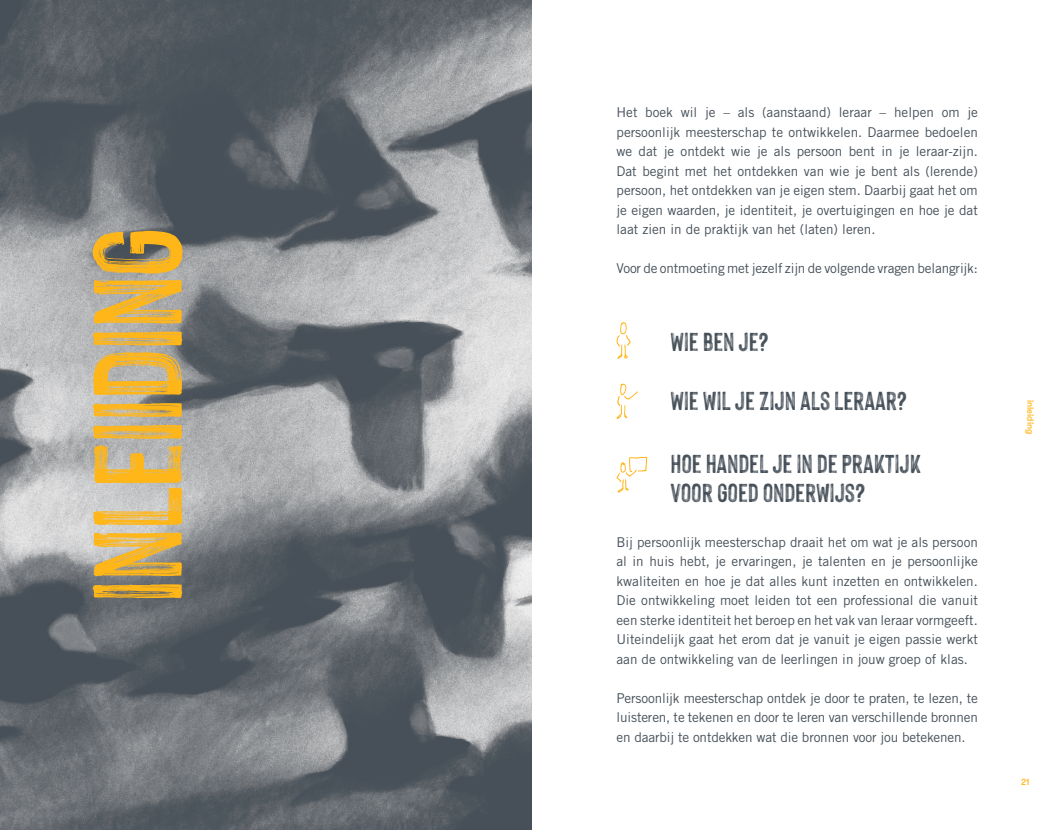
<style>
.page{position:relative;width:1063px;height:830px;background:#fff}
.page>*{position:absolute;margin:0;border:0;box-sizing:border-box;transform-origin:0 0}
.t1{font:137.55px "Hackney Vector";letter-spacing:-.03em;color:#ffb619}
.t2{font:28.5px/58.5px "Hackney Vector";letter-spacing:-.01em;color:#454f58}
.t3{font:13.5px/19.5px "Trade Gothic";letter-spacing:-.01em;color:#454f58;text-align:justify}
.t4{font:500 9px "GT Walsheim Pro";color:#ffb619}
</style>
<div class="page">
<img style="left:0;top:0;width:531px;height:829px">
<svg style="left:616px;top:322px;width:15px;height:37px"></svg>
<svg style="left:616px;top:383px;width:22px;height:36px"></svg>
<svg style="left:616px;top:456px;width:31px;height:36px"></svg>
<h1 class="t1" style="left:63px;top:604px;width:379px;rotate:-90deg">INLEIIDING</h1>
<p class="t3" style="left:617px;top:102px;width:363px">Het boek wil je – als (aanstaand) leraar – helpen om je persoonlijk meesterschap te ontwikkelen. Daarmee bedoelen we dat je ontdekt wie je als persoon bent in je leraar-zijn.<br>Dat begint met het ontdekken van wie je bent als (lerende) persoon, het ontdekken van je eigen stem. Daarbij gaat het om je eigen waarden, je identiteit, je overtuigingen en hoe je dat laat zien in de praktijk van het (laten) leren.</p>
<p class="t3" style="left:617px;top:258px;width:363px">Voor de ontmoeting met jezelf zijn de volgende vragen belangrijk:</p>
<h2 class="t2" style="left:671px;top:312px;width:238px">WIE BEN JE?<br>WIE WIL JE ZIJN ALS LERAAR?</h2>
<h2 class="t2" style="left:671px;top:448px;width:252px;line-height:28.5px">HOE HANDEL JE IN DE PRAKTIJK<br>VOOR GOED ONDERWIJS?</h2>
<p class="t3" style="left:617px;top:531px;width:363px">Bij persoonlijk meesterschap draait het om wat je als persoon al in huis hebt, je ervaringen, je talenten en je persoonlijke kwaliteiten en hoe je dat alles kunt inzetten en ontwikkelen.<br>Die ontwikkeling moet leiden tot een professional die vanuit een sterke identiteit het beroep en het vak van leraar vormgeeft.<br>Uiteindelijk gaat het erom dat je vanuit je eigen passie werkt aan de ontwikkeling van de leerlingen in jouw groep of klas.</p>
<p class="t3" style="left:617px;top:687px;width:363px">Persoonlijk meesterschap ontdek je door te praten, te lezen, te luisteren, te tekenen en door te leren van verschillende bronnen en daarbij te ontdekken wat die bronnen voor jou betekenen.</p>
<p class="t4" style="left:1036px;top:399px;width:36px;rotate:90deg">inleiding</p>
<p class="t4" style="left:1021px;top:777px;width:10px">21</p>
</div>
